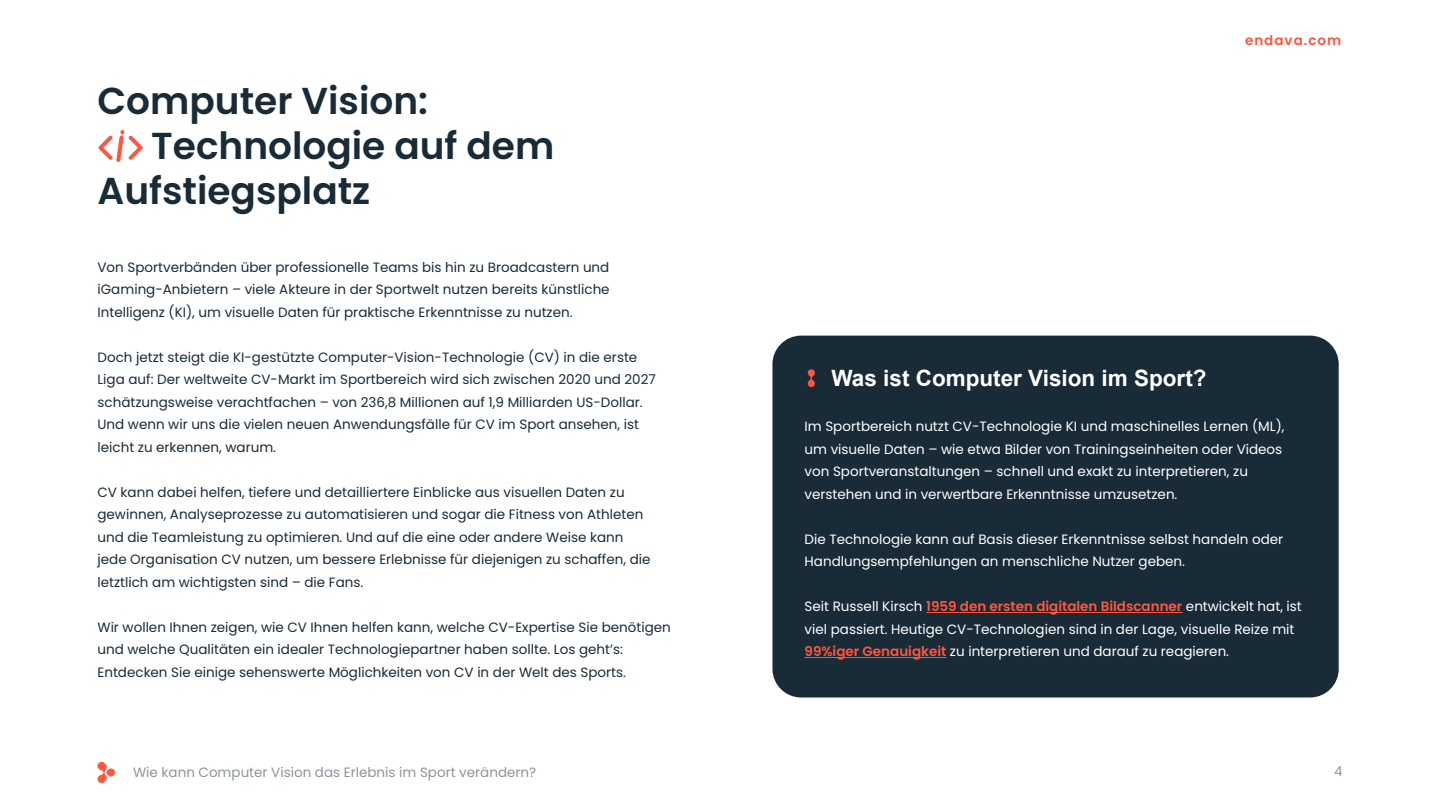
<style>
.page{position:relative;width:1440px;height:810px;background:#fff}
.page>*{position:absolute;margin:0;border:0;box-sizing:border-box;transform-origin:0 0}
.t1{font:700 37.5px "Dava Sans";color:#192b37}
.t2{font:700 22.5px "Arial";color:#fff}
.t3{font:13.5px/22.5px "Dava Sans";color:#192b37}
.t4{font:13.5px/22.5px "Dava Sans";color:#fff}
.t5{font:13.5px "Dava Sans";color:#8c959b}
.t6{font:700 13.5px "Dava Sans";letter-spacing:.075em;color:#ff5640}
.s1{font-weight:700;color:#ff5640}
</style>
<div class="page">
<svg style="left:97px;top:761px;width:18px;height:23px"></svg>
<div style="left:772px;top:336px;width:567px;height:362px;background:#192b37;border-radius:29px"></div>
<hr style="left:926px;top:612px;width:256px;height:1px;background:#ff5640">
<hr style="left:805px;top:657px;width:141px;height:1px;background:#ff5640">
<svg style="left:808px;top:369px;width:7px;height:18px"></svg>
<svg style="left:98px;top:130px;width:45px;height:32px"></svg>
<h1 class="t1" style="left:98px;top:77px;width:332px">Computer Vision:</h1>
<h1 class="t1" style="left:151px;top:122px;width:405px">Technologie auf dem</h1>
<h1 class="t1" style="left:98px;top:167px;width:274px">Aufstiegsplatz</h1>
<p class="t3" style="left:98px;top:256px;width:514px;text-align:justify">Von Sportverbänden über professionelle Teams bis hin zu Broadcastern und iGaming-Anbietern – viele Akteure in der Sportwelt nutzen bereits künstliche Intelligenz (KI), um visuelle Daten für praktische Erkenntnisse zu nutzen.</p>
<p class="t3" style="left:98px;top:346px;width:560px">Doch jetzt steigt die KI-gestützte Computer-Vision-Technologie (CV) in die erste Liga auf: Der weltweite CV-Markt im Sportbereich wird sich zwischen 2020 und 2027 schätzungsweise verachtfachen – von 236,8 Millionen auf 1,9 Milliarden US-Dollar.<br>Und wenn wir uns die vielen neuen Anwendungsfälle für CV im Sport ansehen, ist leicht zu erkennen, warum.</p>
<p class="t3" style="left:98px;top:481px;width:555px">CV kann dabei helfen, tiefere und detailliertere Einblicke aus visuellen Daten zu gewinnen, Analyseprozesse zu automatisieren und sogar die Fitness von Athleten und die Teamleistung zu optimieren. Und auf die eine oder andere Weise kann jede Organisation CV nutzen, um bessere Erlebnisse für diejenigen zu schaffen, die letztlich am wichtigsten sind – die Fans.</p>
<p class="t3" style="left:98px;top:616px;width:575px">Wir wollen Ihnen zeigen, wie CV Ihnen helfen kann, welche CV-Expertise Sie benötigen und welche Qualitäten ein idealer Technologiepartner haben sollte. Los geht’s:<br>Entdecken Sie einige sehenswerte Möglichkeiten von CV in der Welt des Sports.</p>
<p class="t6" style="left:1245px;top:31px;width:98px">endava.com</p>
<h2 class="t2" style="left:832px;top:363px;width:377px">Was ist Computer Vision im Sport?</h2>
<p class="t4" style="left:805px;top:415px;width:481px">Im Sportbereich nutzt CV-Technologie KI und maschinelles Lernen (ML), um visuelle Daten – wie etwa Bilder von Trainingseinheiten oder Videos von Sportveranstaltungen – schnell und exakt zu interpretieren, zu verstehen und in verwertbare Erkenntnisse umzusetzen.</p>
<p class="t4" style="left:805px;top:528px;width:480px">Die Technologie kann auf Basis dieser Erkenntnisse selbst handeln oder<br>Handlungsempfehlungen an menschliche Nutzer geben.</p>
<p class="t4" style="left:805px;top:595px;width:499px">Seit Russell Kirsch <span class="s1">1959 den ersten digitalen Bildscanner</span> entwickelt hat, ist viel passiert. Heutige CV-Technologien sind in der Lage, visuelle Reize mit<br><span class="s1">99%iger Genauigkeit</span> zu interpretieren und darauf zu reagieren.</p>
<p class="t5" style="left:133px;top:764px;width:405px">Wie kann Computer Vision das Erlebnis im Sport verändern?</p>
<p class="t5" style="left:1334px;top:763px;width:10px">4</p>
</div>
